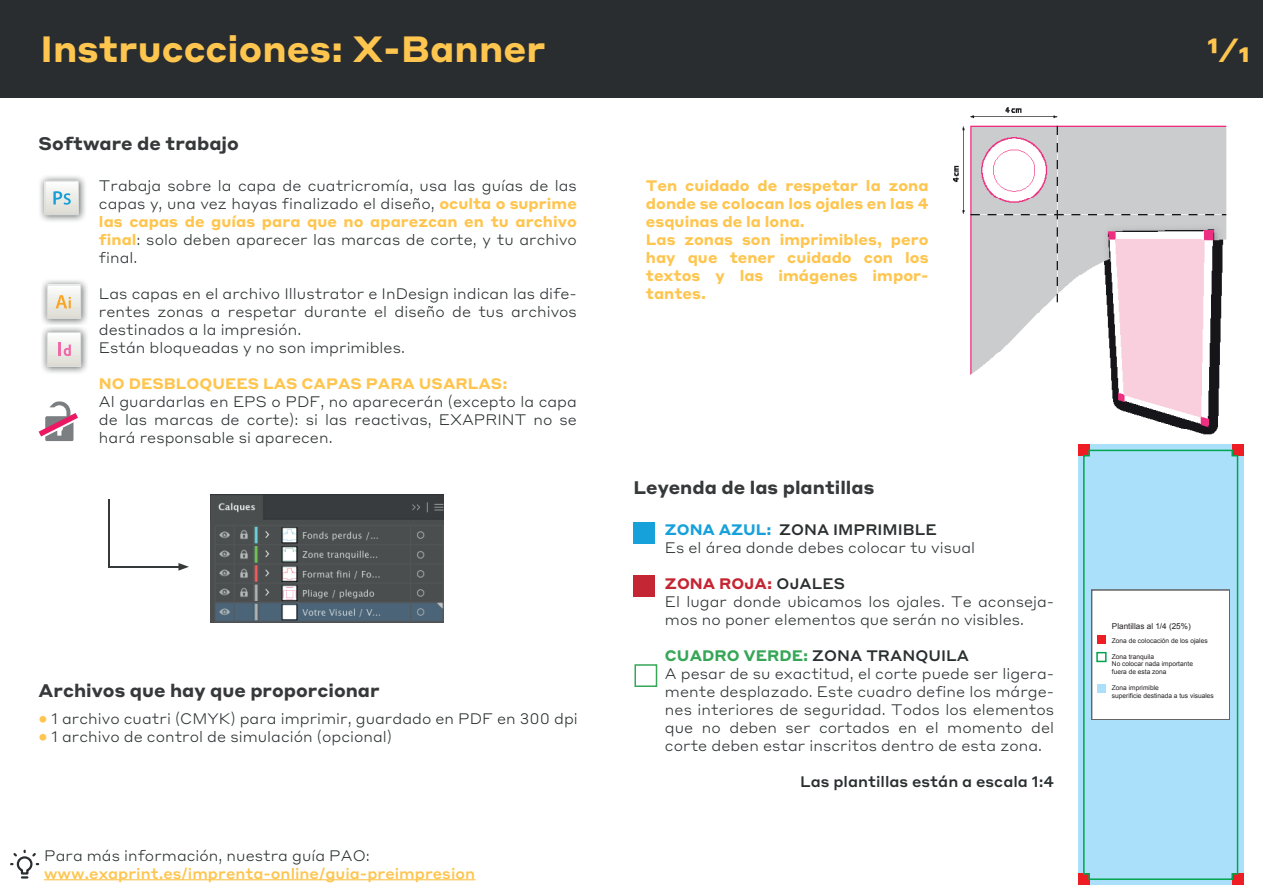
<style>
.page{position:relative;width:1263px;height:893px;background:#fff}
.page>*{position:absolute;margin:0;border:0;box-sizing:border-box;transform-origin:0 0}
.t1{font:700 36px "Styrene A";letter-spacing:.005em;color:#fec54f}
.t2{font:700 33px "Styrene A";color:#fec54f}
.t3{font:700 18px "Styrene A";color:#36393a}
.t4{font:300 15px/18px "Styrene A";color:#292e2f}
.t5{font:700 15px/18px "Styrene A";letter-spacing:.005em;color:#fec54f}
.t6{font:500 15px "Styrene A";letter-spacing:.005em;color:#fec54f}
.t7{font:500 15px "Styrene A";color:#292e2f}
.t8{font:8.1px "Arial";color:#231f20}
.t9{font:6.6px/7.9px "Arial";color:#231f20}
.s1{font-weight:700;color:#fec54f}
.s2{font-weight:700;color:#17a1db}
.s3{font-weight:500}
.s4{font-weight:700;color:#c42633}
.s5{font-weight:700;color:#36a657}
</style>
<div class="page">
<img style="left:953px;top:107px;width:291px;height:339px">
<div style="left:0;top:0;width:1263px;height:98px;background:#292d2f"></div>
<div style="left:633px;top:523px;width:22px;height:21px;background:#17a1db"></div>
<div style="left:633px;top:575px;width:22px;height:21px;background:#c42633"></div>
<div style="left:634px;top:664px;width:23px;height:23px;border:2px solid #36a657"></div>
<div style="left:1078px;top:445px;width:165px;height:440px;background:#aae0f9"></div>
<div style="left:1078px;top:445px;width:11px;height:11px;background:#ee1d23"></div>
<div style="left:1232px;top:445px;width:11px;height:11px;background:#ee1d23"></div>
<div style="left:1078px;top:874px;width:11px;height:11px;background:#ee1d23"></div>
<div style="left:1232px;top:874px;width:11px;height:11px;background:#ee1d23"></div>
<svg style="left:1082px;top:449px;width:157px;height:432px"></svg>
<div style="left:1092px;top:590px;width:138px;height:130px;background:#fff"></div>
<div style="left:1091px;top:590px;width:139px;height:130px;border:2px solid #636366"></div>
<div style="left:1097px;top:636px;width:9px;height:8px;background:#ee1d23"></div>
<div style="left:1096px;top:652px;width:10px;height:10px;border:2px solid #00a54f"></div>
<div style="left:1097px;top:684px;width:9px;height:8px;background:#aae0f9"></div>
<svg style="left:10px;top:849px;width:30px;height:30px"></svg>
<hr style="left:44px;top:879px;width:431px;height:1px;background:#fec54f">
<hr style="left:108px;top:499px;width:1px;height:67px;background:#36393a">
<hr style="left:108px;top:566px;width:73px;height:2px;background:#36393a">
<svg style="left:178px;top:563px;width:11px;height:8px"></svg>
<svg style="left:39px;top:401px;width:39px;height:40px"></svg>
<img style="left:42px;top:280px;width:46px;height:93px">
<img style="left:49px;top:287px;width:30px;height:30px">
<div style="left:47px;top:285px;width:34px;height:34px;border:1px solid #d7d9d8"></div>
<svg style="left:56px;top:295px;width:15px;height:13px"></svg>
<img style="left:40px;top:176px;width:45px;height:45px">
<img style="left:47px;top:183px;width:30px;height:30px">
<div style="left:45px;top:181px;width:34px;height:34px;border:1px solid #d7d9d8"></div>
<svg style="left:53px;top:191px;width:18px;height:14px"></svg>
<img style="left:211px;top:495px;width:232px;height:128px">
<img style="left:49px;top:334px;width:30px;height:30px">
<div style="left:47px;top:332px;width:34px;height:34px;border:1px solid #d7d9d8"></div>
<hr style="left:58px;top:342px;width:3px;height:14px;background:#f16aa8">
<svg style="left:64px;top:344px;width:7px;height:12px"></svg>
<h1 class="t1" style="left:40px;top:19px;width:507px">Instruccciones: X-Banner</h1>
<h2 class="t2" style="left:1207px;top:21px;width:44px">1⁄1</h2>
<p class="t3" style="left:39px;top:128px;width:202px">Software de trabajo</p>
<p class="t4" style="left:99px;top:175px;width:479px;text-align:justify">Trabaja sobre la capa de cuatricromía, usa las guías de las capas y, una vez hayas finalizado el diseño, <span class="s1">oculta o suprime las capas de guías para que no aparezcan en tu archivo final</span>: solo deben aparecer las marcas de corte, y tu archivo final.</p>
<p class="t4" style="left:99px;top:283px;width:479px">Las capas en el archivo Illustrator e InDesign indican las dife&shy;rentes zonas a respetar durante el diseño de tus archivos destinados a la impresión.<br>Están bloqueadas y no son imprimibles.</p>
<p class="t5" style="left:99px;top:373px;width:410px">NO DESBLOQUEES LAS CAPAS PARA USARLAS:</p>
<p class="t4" style="left:99px;top:391px;width:479px;text-align:justify">Al guardarlas en EPS o PDF, no aparecerán (excepto la capa de las marcas de corte): si las reactivas, EXAPRINT no se hará responsable si aparecen.</p>
<p class="t3" style="left:39px;top:675px;width:342px">Archivos que hay que proporcionar</p>
<p class="t4" style="left:39px;top:708px;width:541px"><span class="s1">•</span> 1 archivo cuatri (CMYK) para imprimir, guardado en PDF en 300 dpi</p>
<p class="t4" style="left:39px;top:726px;width:355px"><span class="s1">•</span> 1 archivo de control de simulación (opcional)</p>
<p class="t4" style="left:44px;top:845px;width:327px">Para más información, nuestra guía PAO:</p>
<p class="t6" style="left:44px;top:860px;width:432px">www.exaprint.es/imprenta-online/guia-preimpresion</p>
<p class="t5" style="left:646px;top:175px;width:284px">Ten cuidado de respetar la zona donde se colocan los ojales en las 4 esquinas de la lona.<br>Las zonas son imprimibles, pero hay que tener cuidado con los textos y las imágenes impor&shy;tantes.</p>
<p class="t3" style="left:633px;top:472px;width:242px">Leyenda de las plantillas</p>
<p class="t4" style="left:665px;top:519px;width:312px"><span class="s2">ZONA AZUL:</span> <span class="s3">ZONA IMPRIMIBLE<br></span>Es el área donde debes colocar tu visual</p>
<p class="t4" style="left:665px;top:573px;width:391px"><span class="s4">ZONA ROJA:</span> <span class="s3">OJALES<br></span>El lugar donde ubicamos los ojales. Te aconseja&shy;mos no poner elementos que serán no visibles.</p>
<p class="t4" style="left:665px;top:645px;width:391px"><span class="s5">CUADRO VERDE:</span> <span class="s3">ZONA TRANQUILA<br></span>A pesar de su exactitud, el corte puede ser ligera&shy;mente desplazado. Este cuadro define los márge&shy;nes interiores de seguridad. Todos los elementos que no deben ser cortados en el momento del corte deben estar inscritos dentro de esta zona.</p>
<p class="t7" style="left:800px;top:768px;width:255px">Las plantillas están a escala 1:4</p>
<p class="t8" style="left:1112px;top:621px;width:80px">Plantillas al 1/4 (25%)</p>
<p class="t9" style="left:1112px;top:636px;width:97px">Zona de colocación de los ojales</p>
<p class="t9" style="left:1112px;top:652px;width:83px">Zona tranquila<br>No colocar nada importante fuera de esta zona</p>
<p class="t9" style="left:1112px;top:684px;width:103px">Zona imprimible<br>superificie destinada a tus visuales</p>
</div>
